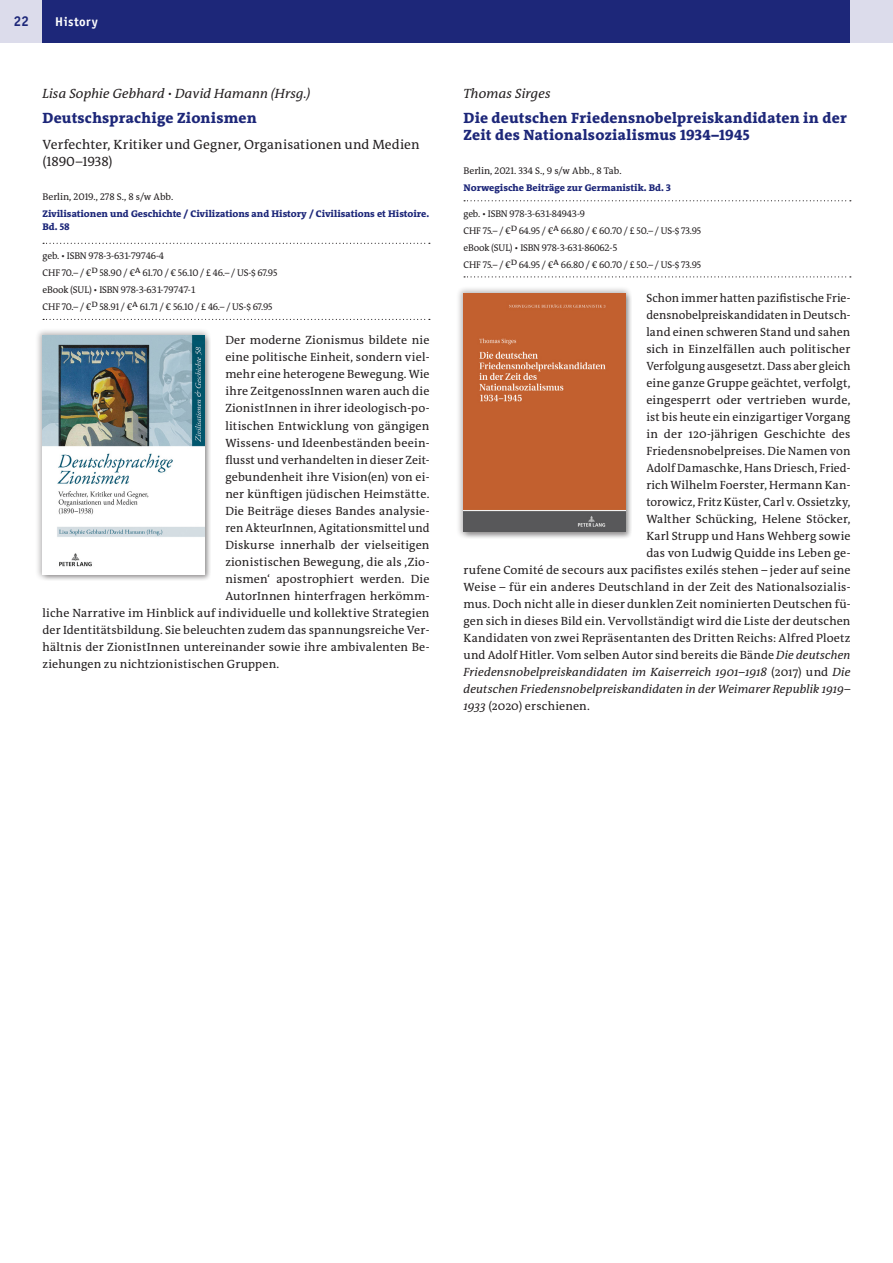
<style>
.page{position:relative;width:893px;height:1263px;background:#fff}
.page>*{position:absolute;margin:0;border:0;box-sizing:border-box;transform-origin:0 0}
._110___Titel{font:800 15px/17px "The Antiqua B W8";letter-spacing:.015em;color:#1d2779}
.t1{font:700 14.25px "Officina Sans";color:#1d2779}
._120___Untertitel{font:13.5px/17px "The Antiqua B W5 Plain";color:#231f20}
._100___Autor{font:italic 13.5px "The Antiqua B W5 Plain";letter-spacing:.005em;color:#231f20}
.Rubrik{font:700 12.75px "Officina Sans";letter-spacing:.035em;color:#fff}
._300___Werbetext__FK{font:12px "The Antiqua B W5 Plain";letter-spacing:.01em;color:#231f20}
._300___Werbetext__FK-2{font:italic 12px "The Antiqua B W5 Plain";letter-spacing:.01em;color:#231f20}
._300___Werbetext__FK-3{font:12px "The Antiqua B W5 Plain";letter-spacing:.01em;color:#231f20;scale:.96 1}
._230___Preise{font:9.75px "The Antiqua B W5 Plain";letter-spacing:-.02em;color:#231f20}
._210___Reihe{font:800 9.75px/12.8px "The Antiqua B W8";color:#1d2779}
._220___ISBN{font:9.75px "The Antiqua B W5 Plain";letter-spacing:-.02em;color:#231f20}
._200___Ort_Jahr_Umfa{font:9.75px "The Antiqua B W5 Plain";color:#231f20}
._220___ISBN__oben{font:9.75px "The Antiqua B W5 Plain";letter-spacing:-.02em;color:#231f20}
.s1{font-size:10.5px}
.s2{font-style:italic}
.s3{font-style:normal}
</style>
<div class="page">
<div style="left:0;top:0;width:893px;height:43px;background:#dcdceb"></div>
<svg style="left:43px;top:243px;width:387px;height:1px"></svg>
<svg style="left:43px;top:319px;width:387px;height:1px"></svg>
<div style="left:35px;top:328px;width:177px;height:254px;background:#231f20;opacity:.3"></div>
<img style="left:43px;top:336px;width:161px;height:238px">
<svg style="left:464px;top:200px;width:387px;height:1px"></svg>
<svg style="left:464px;top:276px;width:387px;height:1px"></svg>
<div style="left:456px;top:286px;width:177px;height:253px;background:#231f20;opacity:.3"></div>
<img style="left:463px;top:293px;width:162px;height:238px">
<div style="left:43px;top:0;width:807px;height:43px;background:#1d2779"></div>
<p class="t1" style="left:13px;top:13px;width:17px">22</p>
<p class="Rubrik" style="left:55px;top:13px;width:44px">History</p>
<p class="_100___Autor" style="left:43px;top:85px;width:270px">Lisa Sophie Gebhard <span class="s1">•</span> David Hamann (Hrsg.)</p>
<p class="_110___Titel" style="left:43px;top:110px;width:216px">Deutschsprachige Zionismen</p>
<p class="_120___Untertitel" style="left:43px;top:136px;width:379px">Verfechter, Kritiker und Gegner, Organisationen und Medien (1890–1938)</p>
<p class="_200___Ort_Jahr_Umfa" style="left:43px;top:190px;width:131px">Berlin, 2019., 278 S., 8 s/w Abb.</p>
<p class="_210___Reihe" style="left:43px;top:207px;width:388px">Zivilisationen und Geschichte / Civilizations and History / Civilisations et Histoire.<br>Bd. 58</p>
<p class="_220___ISBN__oben" style="left:43px;top:250px;width:123px">geb. • ISBN 978-3-631-79746-4</p>
<p class="_230___Preise" style="left:43px;top:267px;width:236px">CHF 70.– / €D 58.90 / €A 61.70 / € 56.10 / £ 46.– / US-$ 67.95</p>
<p class="_220___ISBN" style="left:43px;top:284px;width:155px">eBook (SUL) • ISBN 978-3-631-79747-1</p>
<p class="_230___Preise" style="left:43px;top:301px;width:231px">CHF 70.– / €D 58.91 / €A 61.71 / € 56.10 / £ 46.– / US-$ 67.95</p>
<p class="_300___Werbetext__FK" style="left:225px;top:333px;width:206px">Der moderne Zionismus bildete nie</p>
<p class="_300___Werbetext__FK" style="left:225px;top:350px;width:206px">eine politische Einheit, sondern viel-</p>
<p class="_300___Werbetext__FK" style="left:225px;top:367px;width:206px">mehr eine heterogene Bewegung. Wie</p>
<p class="_300___Werbetext__FK" style="left:225px;top:384px;width:206px">ihre ZeitgenossInnen waren auch die</p>
<p class="_300___Werbetext__FK" style="left:225px;top:401px;width:206px">ZionistInnen in ihrer ideologisch-po-</p>
<p class="_300___Werbetext__FK" style="left:225px;top:418px;width:206px">litischen Entwicklung von gängigen</p>
<p class="_300___Werbetext__FK" style="left:225px;top:435px;width:206px">Wissens- und Ideenbeständen beein-</p>
<p class="_300___Werbetext__FK" style="left:225px;top:452px;width:206px">flusst und verhandelten in dieser Zeit-</p>
<p class="_300___Werbetext__FK" style="left:225px;top:469px;width:206px">gebundenheit ihre Vision(en) von ei-</p>
<p class="_300___Werbetext__FK" style="left:225px;top:486px;width:204px">ner künftigen jüdischen Heimstätte.</p>
<p class="_300___Werbetext__FK" style="left:225px;top:503px;width:206px">Die Beiträge dieses Bandes analysie-</p>
<p class="_300___Werbetext__FK-3" style="left:225px;top:520px;width:214px">ren AkteurInnen, Agitationsmittel und</p>
<p class="_300___Werbetext__FK" style="left:225px;top:537px;width:206px">Diskurse innerhalb der vielseitigen</p>
<p class="_300___Werbetext__FK" style="left:225px;top:554px;width:206px">zionistischen Bewegung, die als ‚Zio-</p>
<p class="_300___Werbetext__FK" style="left:225px;top:571px;width:206px">nismen‘ apostrophiert werden. Die</p>
<p class="_300___Werbetext__FK" style="left:225px;top:588px;width:206px">AutorInnen hinterfragen herkömm-</p>
<p class="_300___Werbetext__FK" style="left:43px;top:605px;width:388px">liche Narrative im Hinblick auf individuelle und kollektive Strategien</p>
<p class="_300___Werbetext__FK" style="left:43px;top:622px;width:388px">der Identitätsbildung. Sie beleuchten zudem das spannungsreiche Ver-</p>
<p class="_300___Werbetext__FK" style="left:43px;top:639px;width:388px">hältnis der ZionistInnen untereinander sowie ihre ambivalenten Be-</p>
<p class="_300___Werbetext__FK" style="left:43px;top:656px;width:237px">ziehungen zu nichtzionistischen Gruppen.</p>
<p class="_100___Autor" style="left:463px;top:85px;width:89px">Thomas Sirges</p>
<p class="_110___Titel" style="left:463px;top:110px;width:385px">Die deutschen Friedensnobelpreiskandidaten in der<br>Zeit des Nationalsozialismus 1934–1945</p>
<p class="_200___Ort_Jahr_Umfa" style="left:463px;top:165px;width:159px">Berlin, 2021. 334 S., 9 s/w Abb., 8 Tab.</p>
<p class="_210___Reihe" style="left:463px;top:182px;width:209px">Norwegische Beiträge zur Germanistik. Bd. 3</p>
<p class="_220___ISBN__oben" style="left:463px;top:207px;width:123px">geb. • ISBN 978-3-631-84943-9</p>
<p class="_230___Preise" style="left:463px;top:224px;width:239px">CHF 75.– / €D 64.95 / €A 66.80 / € 60.70 / £ 50.– / US-$ 73.95</p>
<p class="_220___ISBN" style="left:463px;top:241px;width:156px">eBook (SUL) • ISBN 978-3-631-86062-5</p>
<p class="_230___Preise" style="left:463px;top:258px;width:239px">CHF 75.– / €D 64.95 / €A 66.80 / € 60.70 / £ 50.– / US-$ 73.95</p>
<p class="_300___Werbetext__FK" style="left:646px;top:290px;width:206px">Schon immer hatten pazifistische Frie-</p>
<p class="_300___Werbetext__FK-3" style="left:646px;top:307px;width:214px">densnobelpreiskandidaten in Deutsch-</p>
<p class="_300___Werbetext__FK" style="left:646px;top:324px;width:206px">land einen schweren Stand und sahen</p>
<p class="_300___Werbetext__FK" style="left:646px;top:341px;width:206px">sich in Einzelfällen auch politischer</p>
<p class="_300___Werbetext__FK-3" style="left:646px;top:358px;width:214px">Verfolgung ausgesetzt. Dass aber gleich</p>
<p class="_300___Werbetext__FK" style="left:646px;top:375px;width:206px">eine ganze Gruppe geächtet, verfolgt,</p>
<p class="_300___Werbetext__FK" style="left:646px;top:392px;width:206px">eingesperrt oder vertrieben wurde,</p>
<p class="_300___Werbetext__FK" style="left:646px;top:409px;width:206px">ist bis heute ein einzigartiger Vorgang</p>
<p class="_300___Werbetext__FK" style="left:646px;top:426px;width:206px">in der 120-jährigen Geschichte des</p>
<p class="_300___Werbetext__FK" style="left:646px;top:443px;width:206px">Friedensnobelpreises. Die Namen von</p>
<p class="_300___Werbetext__FK" style="left:646px;top:460px;width:206px">Adolf Damaschke, Hans Driesch, Fried-</p>
<p class="_300___Werbetext__FK" style="left:646px;top:477px;width:206px">rich Wilhelm Foerster, Hermann Kan-</p>
<p class="_300___Werbetext__FK" style="left:646px;top:494px;width:206px">torowicz, Fritz Küster, Carl v. Ossietzky,</p>
<p class="_300___Werbetext__FK" style="left:646px;top:511px;width:206px">Walther Schücking, Helene Stöcker,</p>
<p class="_300___Werbetext__FK" style="left:646px;top:528px;width:206px">Karl Strupp und Hans Wehberg sowie</p>
<p class="_300___Werbetext__FK" style="left:646px;top:545px;width:206px">das von Ludwig Quidde ins Leben ge-</p>
<p class="_300___Werbetext__FK" style="left:463px;top:562px;width:388px">rufene Comité de secours aux pacifistes exilés stehen – jeder auf seine</p>
<p class="_300___Werbetext__FK" style="left:463px;top:579px;width:388px">Weise – für ein anderes Deutschland in der Zeit des Nationalsozialis-</p>
<p class="_300___Werbetext__FK" style="left:463px;top:596px;width:388px">mus. Doch nicht alle in dieser dunklen Zeit nominierten Deutschen fü-</p>
<p class="_300___Werbetext__FK" style="left:463px;top:613px;width:388px">gen sich in dieses Bild ein. Vervollständigt wird die Liste der deutschen</p>
<p class="_300___Werbetext__FK" style="left:463px;top:630px;width:388px">Kandidaten von zwei Repräsentanten des Dritten Reichs: Alfred Ploetz</p>
<p class="_300___Werbetext__FK" style="left:463px;top:647px;width:388px">und Adolf Hitler. Vom selben Autor sind bereits die Bände <span class="s2">Die deutschen</span></p>
<p class="_300___Werbetext__FK-2" style="left:463px;top:664px;width:388px">Friedensnobelpreiskandidaten im Kaiserreich 1901–1918 <span class="s3">(2017) und</span> Die</p>
<p class="_300___Werbetext__FK-2" style="left:463px;top:681px;width:388px">deutschen Friedensnobelpreiskandidaten in der Weimarer Republik 1919–</p>
<p class="_300___Werbetext__FK" style="left:463px;top:698px;width:127px"><span class="s2">1933</span> (2020) erschienen.</p>
</div>
